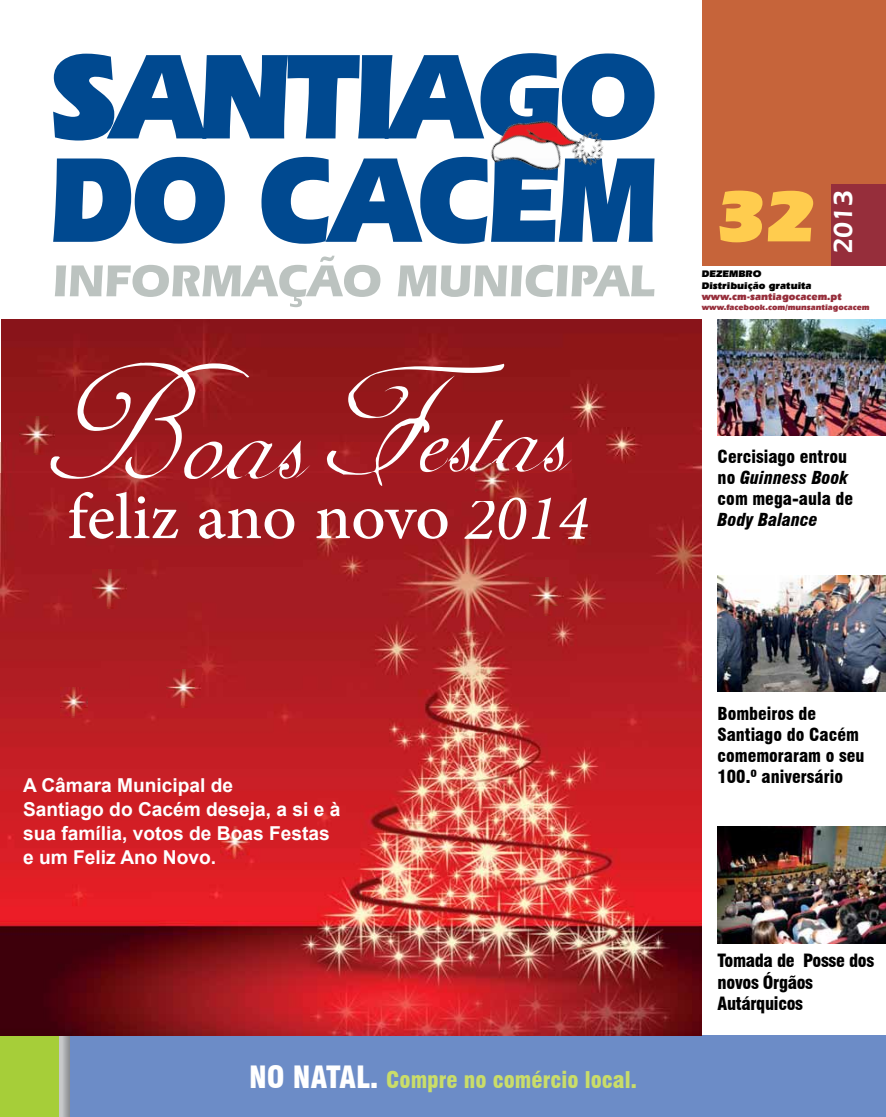
<style>
.page{position:relative;width:886px;height:1117px;background:#fff}
.page>*{position:absolute;margin:0;border:0;box-sizing:border-box;transform-origin:0 0}
.t1{font:185.88px "Adine Kirnberg Script";color:#fff}
.t2{font:170.5px "Adine Kirnberg Script";color:#fff}
.t3{font:91px "Adobe Arabic";letter-spacing:-.005em;color:#fff}
.t4{font:900 75px "Eras IT Cby BT";color:#ffcc4e}
.t5{font:600 27.5px "Eras IT Cby BT";color:#fff}
.t6{font:900 condensed 22.5px "Swiss 721 BT";color:#cadd69}
.t7{font:700 19.12px/24px "Arial";color:#fff}
.t8{font:900 condensed 17.88px/21.4px "Swiss 721 BT";letter-spacing:-.02em;color:#000}
.t9{font:900 condensed 17.5px/21px "Swiss 721 BT";color:#000}
.t10{font:italic 900 condensed 17.5px "Swiss 721 BT";color:#000}
.t11{font:900 10px/12px "Eras IT Cby BT";color:#000}
.t12{font:900 10px "Eras IT Cby BT";color:#962e3b}
.t13{font:900 8.12px "Eras IT Cby BT";color:#962e3b}
.s1{font-family:"Minion Pro";font-style:italic;font-size:65px}
.s2{font-style:italic}
.s3{font-size:30px;color:#fff}
</style>
<div class="page">
<div style="left:702px;top:0;width:184px;height:266px;background:#c6643a"></div>
<div style="left:831px;top:184px;width:55px;height:82px;background:#962e3b"></div>
<svg style="left:53px;top:53px;width:601px;height:87px;fill:#004990"></svg>
<svg style="left:53px;top:157px;width:601px;height:87px;fill:#004990"></svg>
<img style="left:483px;top:87px;width:128px;height:124px">
<div style="left:0;top:1035px;width:71px;height:81px;background:#a6ce39"></div>
<svg style="left:59px;top:1035px;width:12px;height:81px"></svg>
<div style="left:71px;top:1035px;width:815px;height:81px;background:#6c8cc7"></div>
<svg style="left:55px;top:256px;width:599px;height:51px"></svg>
<img style="left:718px;top:319px;width:168px;height:116px">
<img style="left:717px;top:575px;width:169px;height:116px">
<img style="left:717px;top:826px;width:169px;height:117px">
<img style="left:1px;top:319px;width:700px;height:155px">
<div style="left:0;top:443px;width:572px;height:322px;background:#a21920"></div>
<img style="left:1px;top:474px;width:700px;height:561px">
<img style="left:475px;top:463px;width:33px;height:37px">
<img style="left:61px;top:687px;width:27px;height:30px">
<img style="left:20px;top:416px;width:34px;height:39px">
<img style="left:166px;top:669px;width:35px;height:38px">
<img style="left:221px;top:826px;width:29px;height:32px">
<img style="left:92px;top:569px;width:35px;height:39px">
<img style="left:529px;top:577px;width:35px;height:38px">
<h1 class="t1" style="left:41px;top:360px;width:266px">Boas</h1>
<h2 class="t2" style="left:327px;top:363px;width:242px">Festas</h2>
<h3 class="t3" style="left:67px;top:453px;width:523px">feliz ano novo <span class="s1">2014</span></h3>
<h3 class="t4" style="left:717px;top:169px;width:101px">32</h3>
<h3 class="t5" style="left:826px;top:254px;width:66px;rotate:-90deg">2013</h3>
<p class="t11" style="left:702px;top:267px;width:111px">DEZEMBRO<br>Distribuição gratuita</p>
<p class="t12" style="left:702px;top:290px;width:142px">www.cm-santiagocacem.pt</p>
<p class="t13" style="left:702px;top:302px;width:169px">www.facebook.com/munsantiagocacem</p>
<p class="t9" style="left:718px;top:445px;width:137px">Cercisiago entrou no <span class="s2">Guinness Book </span>com mega-aula de</p>
<p class="t10" style="left:718px;top:508px;width:102px">Body Balance</p>
<p class="t7" style="left:23px;top:773px;width:319px">A Câmara Municipal de<br>Santiago do Cacém deseja, a si e à sua família, votos de Boas Festas e um Feliz Ano Novo.</p>
<p class="t6" style="left:249px;top:1065px;width:389px"><span class="s3">NO NATAL.</span> Compre no comércio local.</p>
<p class="t9" style="left:717px;top:702px;width:149px">Bombeiros de<br>Santiago do Cacém comemoraram o seu<br>100.º aniversário</p>
<p class="t8" style="left:718px;top:950px;width:158px">Tomada de Posse dos novos Órgãos<br>Autárquicos</p>
</div>
